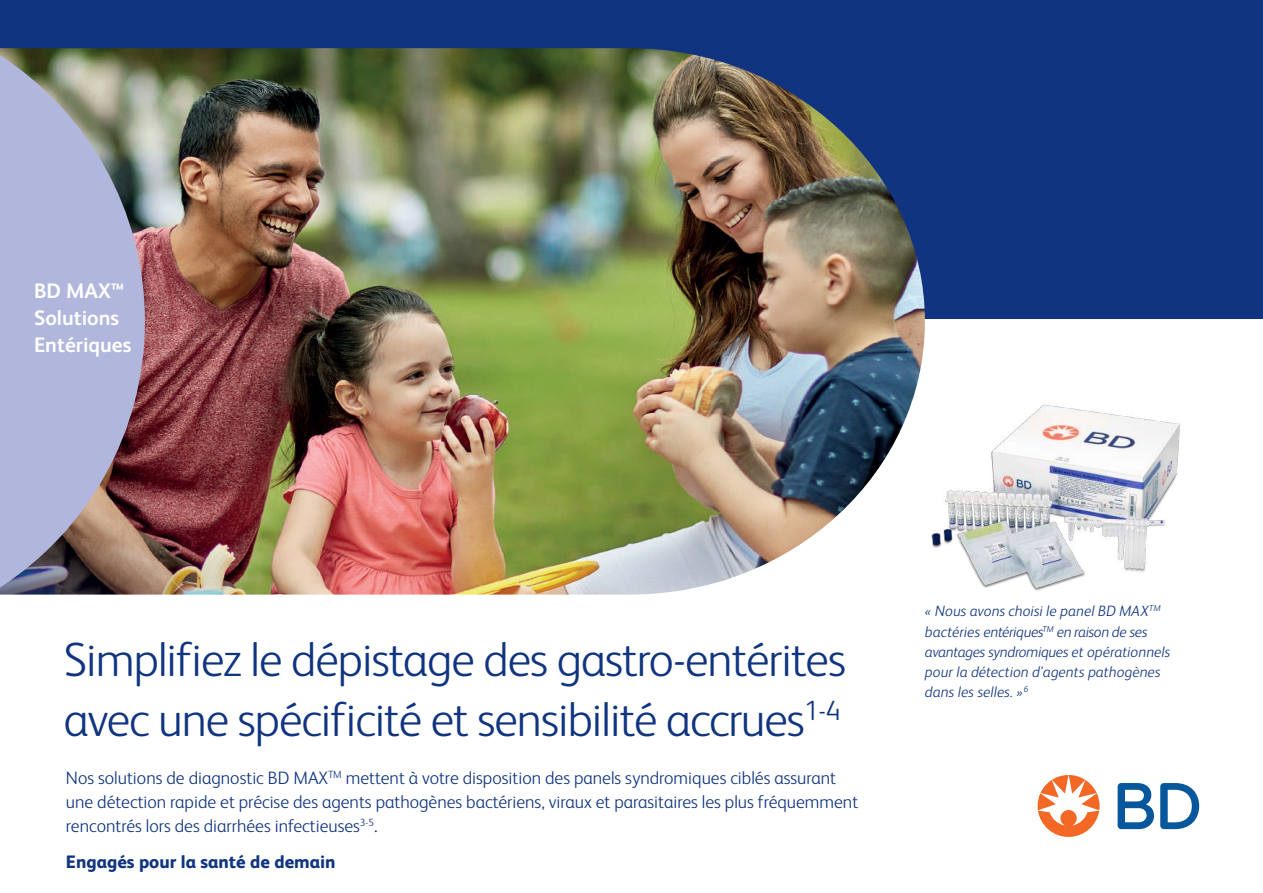
<style>
.page{position:relative;width:1263px;height:893px;background:#fff}
.page>*{position:absolute;margin:0;border:0;box-sizing:border-box;transform-origin:0 0}
.t1{font:300 48px/60px "FS Albert Pro";letter-spacing:-.02em;color:#10347f}
.t2{font:700 21px/27px "FS Albert Pro";color:#fff}
.t3{font:300 18px/24px "FS Albert Pro";color:#10347f}
.t4{font:800 18px "FS Albert Pro";color:#10347f}
.t5{font:italic 300 15px/20.2px "FS Albert Pro";letter-spacing:-.005em;color:#10347f}
</style>
<div class="page">
<div style="left:0;top:0;width:1263px;height:319px;background:#10347f"></div>
<img style="left:0;top:48px;width:925px;height:547px">
<img style="left:904px;top:369px;width:276px;height:226px">
<svg style="left:1117px;top:783px;width:37px;height:46px"></svg>
<svg style="left:1160px;top:783px;width:39px;height:46px"></svg>
<svg style="left:1037px;top:775px;width:62px;height:62px"></svg>
<img style="left:0;top:55px;width:145px;height:532px">
<p class="t2" style="left:34px;top:276px;width:99px">BD MAX™<br>Solutions<br>Entériques</p>
<h1 class="t1" style="left:64px;top:626px;width:784px">Simplifiez le dépistage des gastro-entérites avec une spécificité et sensibilité accrues<sup>1-4</sup></h1>
<p class="t3" style="left:66px;top:765px;width:794px">Nos solutions de diagnostic BD MAX<sup>TM</sup> mettent à votre disposition des panels syndromiques ciblés assurant une détection rapide et précise des agents pathogènes bactériens, viraux et parasitaires les plus fréquemment rencontrés lors des diarrhées infectieuses<sup>3-5</sup>.</p>
<p class="t4" style="left:66px;top:847px;width:271px">Engagés pour la santé de demain</p>
<p class="t5" style="left:925px;top:600px;width:247px">« Nous avons choisi le panel BD MAX<sup>TM </sup>bactéries entériques<sup>TM</sup> en raison de ses avantages syndromiques et opérationnels pour la détection d'agents pathogènes dans les selles. »<sup>6</sup></p>
</div>
